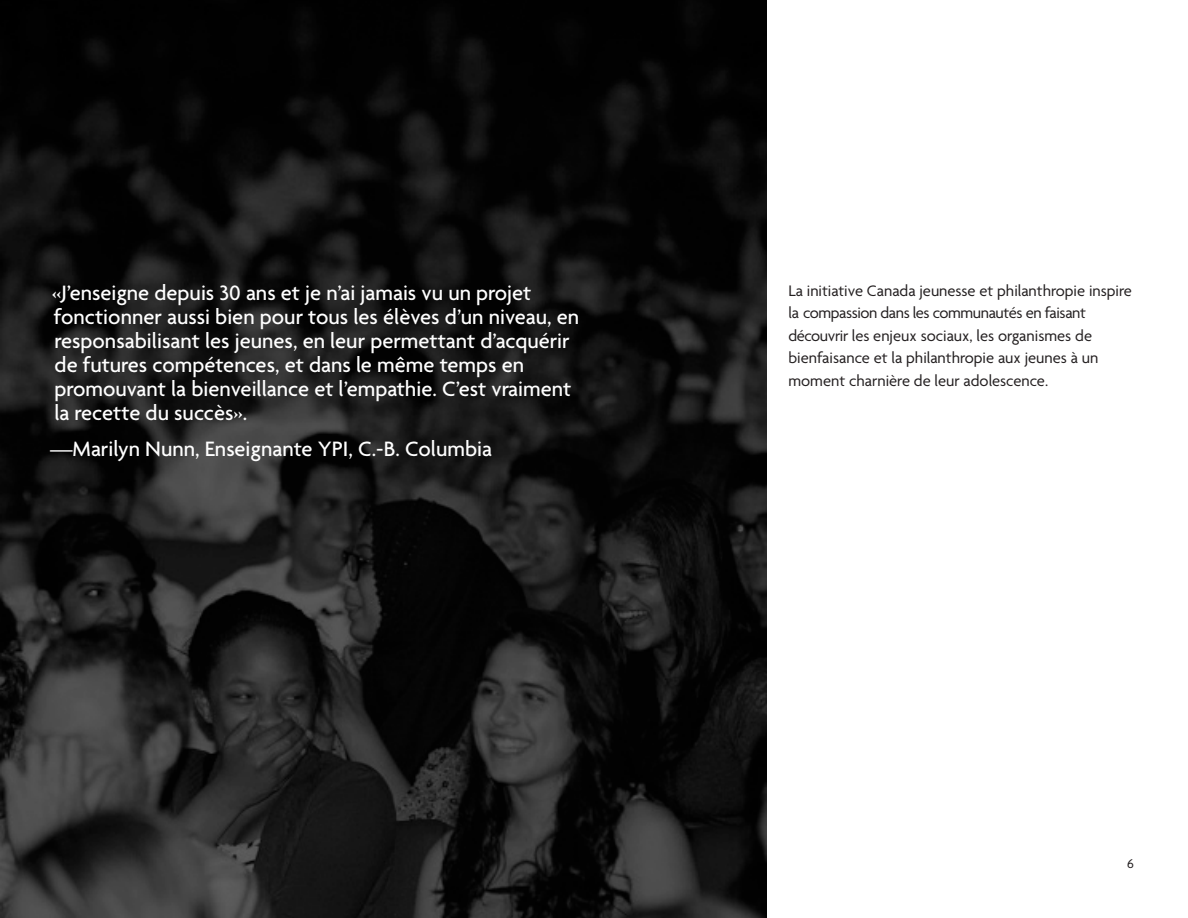
<style>
.page{position:relative;width:1188px;height:918px;background:#fff}
.page>*{position:absolute;margin:0;border:0;box-sizing:border-box;transform-origin:0 0}
.YPI_Pull-quote{font:500 22.5px/24px "Agenda";color:#fff}
.YPI_Body{font:16.5px/22.5px "Agenda";color:#231f20}
.t1{font:13.5px "Agenda";color:#231f20}
</style>
<div class="page">
<img style="left:0;top:0;width:767px;height:918px">
<p class="YPI_Pull-quote" style="left:52px;top:282px;width:529px">«J’enseigne depuis 30 ans et je n’ai jamais vu un projet fonctionner aussi bien pour tous les élèves d’un niveau, en responsabilisant les jeunes, en leur permettant d’acquérir de futures compétences, et dans le même temps en promouvant la bienveillance et l’empathie. C’est vraiment la recette du succès».</p>
<p class="YPI_Pull-quote" style="left:50px;top:438px;width:443px">—Marilyn Nunn, Enseignante YPI, C.-B. Columbia</p>
<p class="YPI_Body" style="left:788px;top:280px;width:345px">La initiative Canada jeunesse et philanthropie inspire la compassion dans les communautés en faisant découvrir les enjeux sociaux, les organismes de bienfaisance et la philanthropie aux jeunes à un moment charnière de leur adolescence.</p>
<p class="t1" style="left:1127px;top:857px;width:8px">6</p>
</div>
